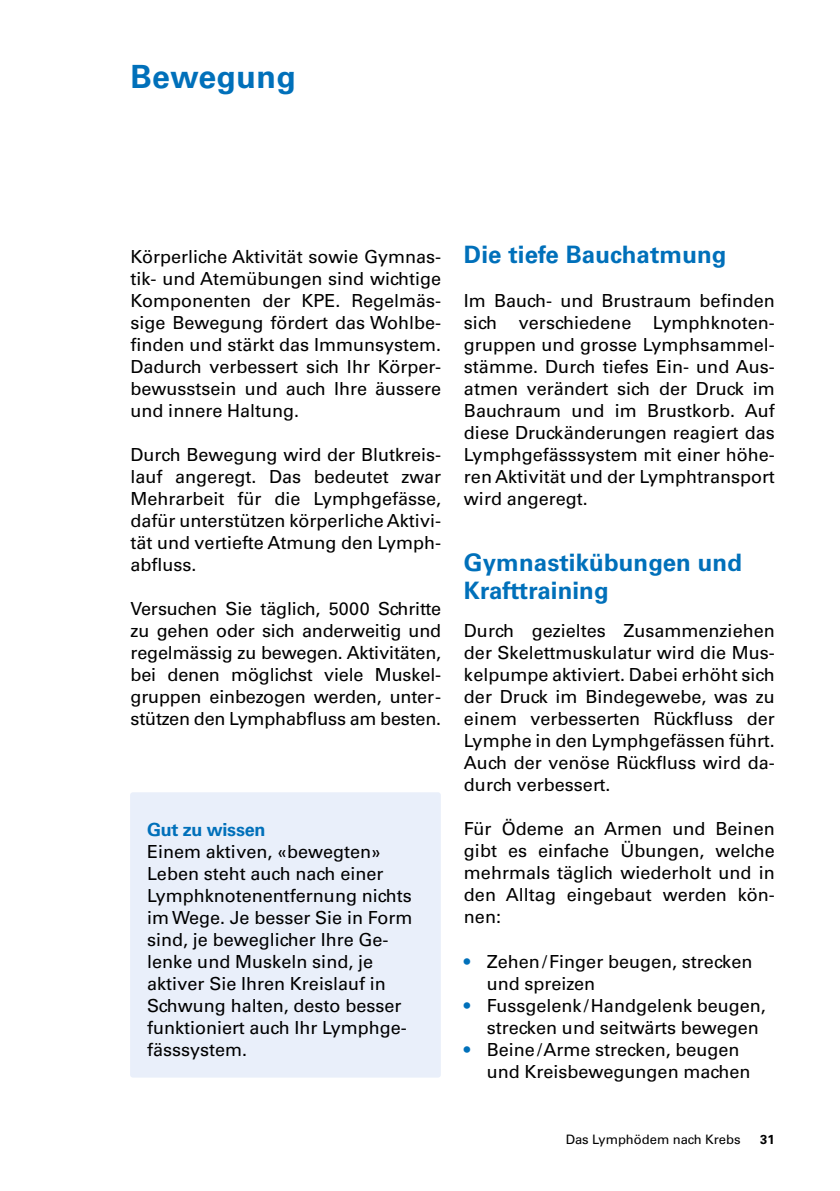
<style>
.page{position:relative;width:840px;height:1191px;background:#fff}
.page>*{position:absolute;margin:0;border:0;box-sizing:border-box;transform-origin:0 0}
.t1{font:700 32px "Univers LT Std";letter-spacing:.01em;color:#0070ba}
.t2{font:700 24px/28px "Univers LT Std";letter-spacing:.005em;color:#0070ba}
.t3{font:18px/22px "Univers LT Std";color:#000;text-align:justify}
.t4{font:700 18px "Univers LT Std";letter-spacing:-.015em;color:#0070ba}
.t5{font:13px "Univers LT Std";color:#000}
.t6{font:700 13px "Univers LT Std";color:#000}
.s1{color:#0070ba}
</style>
<div class="page">
<div style="left:130px;top:792px;width:310px;height:285px;background:#e9effa;border-radius:3px"></div>
<h1 class="t1" style="left:130px;top:58px;width:167px">Bewegung</h1>
<p class="t3" style="left:130px;top:246px;width:312px">Körperliche Aktivität sowie Gymnas&shy;tik- und Atemübungen sind wichtige Komponenten der KPE. Regelmäs&shy;sige Bewegung fördert das Wohlbe&shy;finden und stärkt das Immunsystem.<br>Dadurch verbessert sich Ihr Körper&shy;bewusstsein und auch Ihre äussere und innere Haltung.</p>
<p class="t3" style="left:130px;top:444px;width:312px">Durch Bewegung wird der Blutkreis&shy;lauf angeregt. Das bedeutet zwar Mehrarbeit für die Lymphgefässe, dafür unterstützen körperliche Aktivi&shy;tät und vertiefte Atmung den Lymph&shy;abfluss.</p>
<p class="t3" style="left:130px;top:598px;width:312px">Versuchen Sie täglich, 5000 Schritte zu gehen oder sich anderweitig und regelmässig zu bewegen. Aktivitäten, bei denen möglichst viele Muskel&shy;gruppen einbezogen werden, unter&shy;stützen den Lymphabfluss am besten.</p>
<p class="t4" style="left:147px;top:818px;width:120px">Gut zu wissen</p>
<p class="t3" style="left:147px;top:840px;width:267px;text-align:left">Einem aktiven, «bewegten»<br>Leben steht auch nach einer<br>Lymphknotenentfernung nichts im Wege. Je besser Sie in Form sind, je beweglicher Ihre Ge&shy;lenke und Muskeln sind, je aktiver Sie Ihren Kreislauf in<br>Schwung halten, desto besser funktioniert auch Ihr Lymphge&shy;fässsystem.</p>
<h2 class="t2" style="left:463px;top:241px;width:264px">Die tiefe Bauchatmung</h2>
<p class="t3" style="left:463px;top:290px;width:312px">Im Bauch- und Brustraum befinden sich verschiedene Lymphknoten&shy;gruppen und grosse Lymphsammel&shy;stämme. Durch tiefes Ein- und Aus&shy;atmen verändert sich der Druck im Bauchraum und im Brustkorb. Auf diese Druckänderungen reagiert das Lymphgefässsystem mit einer höhe&shy;ren Aktivität und der Lymphtransport wird angeregt.</p>
<h2 class="t2" style="left:463px;top:549px;width:279px">Gymnastikübungen und<br>Krafttraining</h2>
<p class="t3" style="left:463px;top:620px;width:312px">Durch gezieltes Zusammenziehen der Skelettmuskulatur wird die Mus&shy;kelpumpe aktiviert. Dabei erhöht sich der Druck im Bindegewebe, was zu einem verbesserten Rückfluss der Lymphe in den Lymphgefässen führt.<br>Auch der venöse Rückfluss wird da&shy;durch verbessert.</p>
<p class="t3" style="left:463px;top:818px;width:312px">Für Ödeme an Armen und Beinen gibt es einfache Übungen, welche mehrmals täglich wiederholt und in den Alltag eingebaut werden kön&shy;nen:</p>
<p class="t3" style="left:486px;top:950px;width:267px;text-indent:-23px"><span class="s1">•</span> Zehen/Finger beugen, strecken und spreizen</p>
<p class="t3" style="left:486px;top:994px;width:280px;text-indent:-23px"><span class="s1">•</span> Fussgelenk /Handgelenk beugen, strecken und seitwärts bewegen</p>
<p class="t3" style="left:486px;top:1038px;width:265px;text-indent:-23px"><span class="s1">•</span> Beine/Arme strecken, beugen und Kreisbewegungen machen</p>
<p class="t5" style="left:565px;top:1132px;width:176px">Das Lymphödem nach Krebs</p>
<p class="t6" style="left:759px;top:1132px;width:16px">31</p>
</div>
